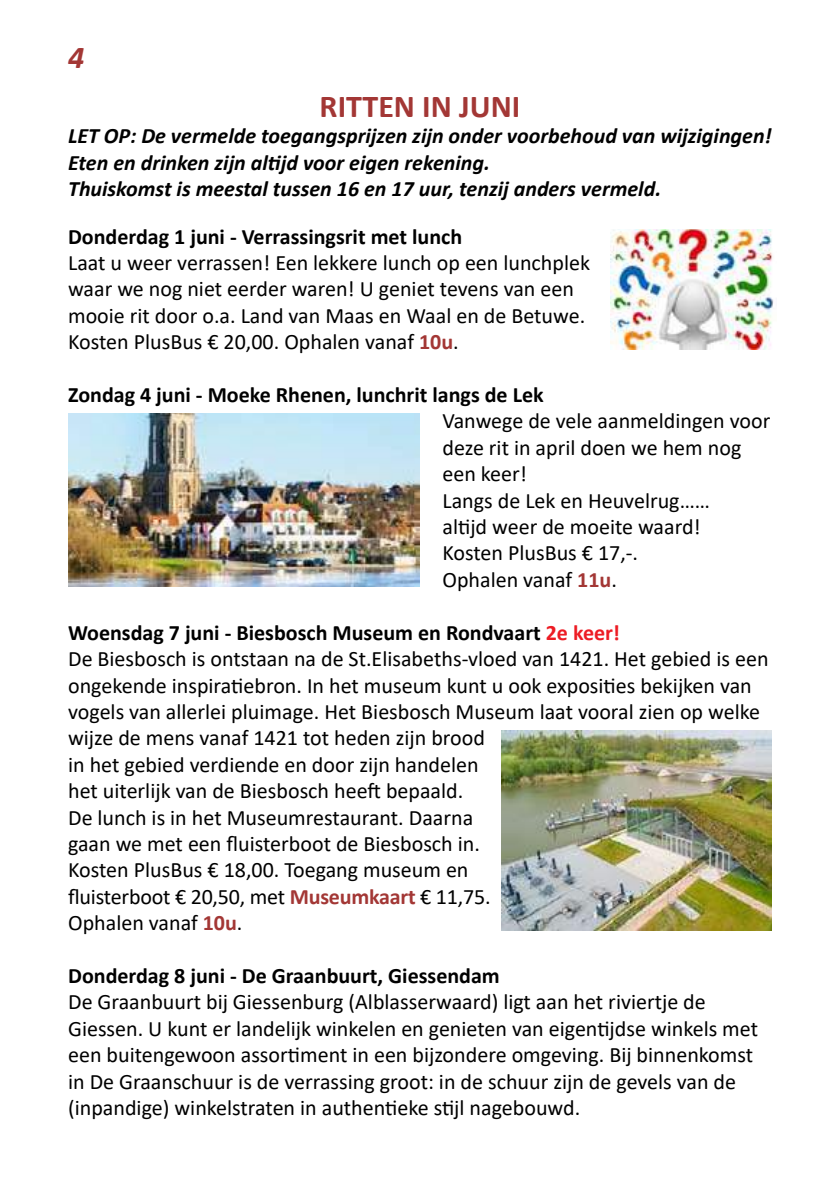
<style>
.page{position:relative;width:840px;height:1191px;background:#fff}
.page>*{position:absolute;margin:0;border:0;box-sizing:border-box;transform-origin:0 0}
.t1{font:700 32px "Calibri";color:#a33735}
.t2{font:italic 700 32px "Calibri";color:#a33735}
.t3{font:22px/26.4px "Calibri";color:#000}
.t4{font:italic 700 22px/26.4px "Calibri";color:#000}
.t5{font:700 22px "Calibri";color:#000}
.s1{font-weight:700;color:#a33735}
.s2{font-weight:700}
.s3{font-weight:700;color:#ed1c24}
</style>
<div class="page">
<img style="left:610px;top:229px;width:164px;height:120px">
<img style="left:501px;top:730px;width:270px;height:201px">
<img style="left:68px;top:413px;width:351px;height:174px">
<h1 class="t2" style="left:68px;top:35px;width:18px">4</h1>
<h1 class="t1" style="left:319px;top:83px;width:202px">RITTEN IN JUNI</h1>
<p class="t4" style="left:68px;top:122px;width:704px">LET OP: De vermelde toegangsprijzen zijn onder voorbehoud van wijzigingen!<br>Eten en drinken zijn altijd voor eigen rekening.<br>Thuiskomst is meestal tussen 16 en 17 uur, tenzij anders vermeld.</p>
<p class="t5" style="left:68px;top:221px;width:395px">Donderdag 1 juni - Verrassingsrit met lunch</p>
<p class="t3" style="left:68px;top:249px;width:523px">Laat u weer verrassen! Een lekkere lunch op een lunchplek waar we nog niet eerder waren! U geniet tevens van een mooie rit door o.a. Land van Maas en Waal en de Betuwe.<br>Kosten PlusBus € 20,00. Ophalen vanaf <span class="s1">10u</span>.</p>
<p class="t5" style="left:68px;top:379px;width:477px">Zondag 4 juni - Moeke Rhenen, lunchrit langs de Lek</p>
<p class="t3" style="left:442px;top:407px;width:329px">Vanwege de vele aanmeldingen voor deze rit in april doen we hem nog een keer!<br>Langs de Lek en Heuvelrug……<br>altijd weer de moeite waard!<br>Kosten PlusBus € 17,-.<br>Ophalen vanaf <span class="s1">11u</span>.</p>
<p class="t3" style="left:68px;top:618px;width:701px"><span class="s2">Woensdag 7 juni - Biesbosch Museum en Rondvaart</span> <span class="s3">2e keer!<br></span>De Biesbosch is ontstaan na de St.Elisabeths-vloed van 1421. Het gebied is een ongekende inspiratiebron. In het museum kunt u ook exposities bekijken van vogels van allerlei pluimage. Het Biesbosch Museum laat vooral zien op welke wijze de mens vanaf 1421 tot heden zijn brood<br>in het gebied verdiende en door zijn handelen<br>het uiterlijk van de Biesbosch heeft bepaald.<br>De lunch is in het Museumrestaurant. Daarna<br>gaan we met een fluisterboot de Biesbosch in.<br>Kosten PlusBus € 18,00. Toegang museum en<br>fluisterboot € 20,50, met <span class="s1">Museumkaart</span> € 11,75.<br>Ophalen vanaf <span class="s1">10u</span>.</p>
<p class="t5" style="left:68px;top:960px;width:433px">Donderdag 8 juni - De Graanbuurt, Giessendam</p>
<p class="t3" style="left:68px;top:988px;width:691px">De Graanbuurt bij Giessenburg (Alblasserwaard) ligt aan het riviertje de Giessen. U kunt er landelijk winkelen en genieten van eigentijdse winkels met een buitengewoon assortiment in een bijzondere omgeving. Bij binnenkomst in De Graanschuur is de verrassing groot: in de schuur zijn de gevels van de (inpandige) winkelstraten in authentieke stijl nagebouwd.</p>
</div>
